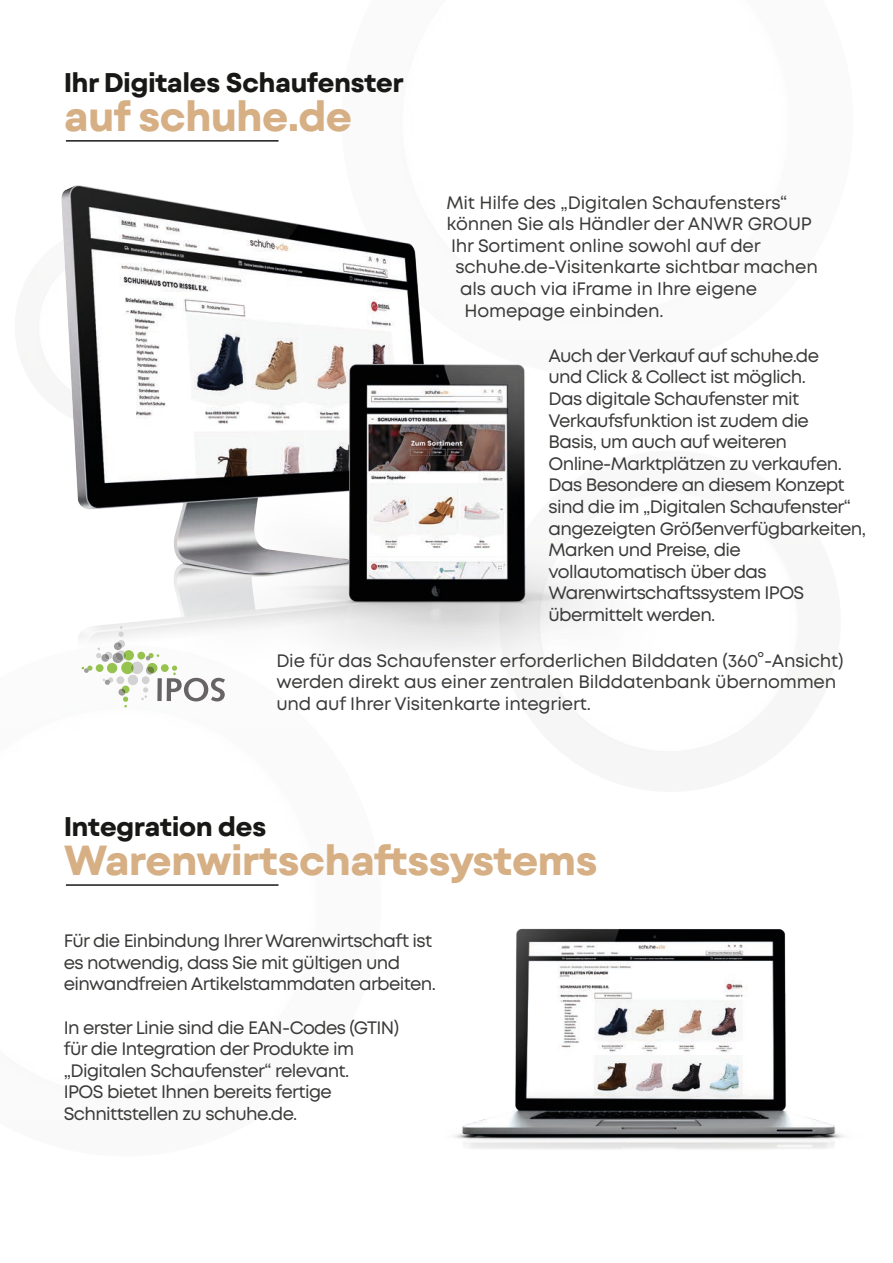
<style>
.page{position:relative;width:893px;height:1263px;background:#fff}
.page>*{position:absolute;margin:0;border:0;box-sizing:border-box;transform-origin:0 0}
.t1{font:700 42px "Mont Blanc";letter-spacing:-.025em;color:#d6af84}
.t2{font:700 27px "Mont Blanc";letter-spacing:-.025em;color:#181816}
.t3{font:18px/21.6px "Mont";letter-spacing:-.035em;color:#3a3a39}
.t4{font:18px/21.6px "Mont";letter-spacing:-.01em;color:#3a3a39}
</style>
<div class="page">
<img style="left:454px;top:928px;width:390px;height:221px">
<img style="left:42px;top:140px;width:382px;height:230px">
<img style="left:52px;top:360px;width:546px;height:359px">
<div style="left:161px;top:664px;width:8px;height:8px;background:#95c34d;border-radius:50%"></div>
<div style="left:157px;top:678px;width:5px;height:23px;background:#686465"></div>
<svg style="left:167px;top:665px;width:58px;height:36px"></svg>
<svg style="left:82px;top:626px;width:77px;height:81px"></svg>
<hr style="left:66px;top:140px;width:213px;height:2px;background:#181816">
<hr style="left:66px;top:884px;width:213px;height:2px;background:#181816">
<p class="t2" style="left:64px;top:65px;width:342px">Ihr Digitales Schaufenster</p>
<p class="t1" style="left:64px;top:90px;width:290px">auf schuhe.de</p>
<p class="t4" style="left:446px;top:192px;width:342px">Mit Hilfe des „Digitalen Schaufensters“</p>
<p class="t4" style="left:446px;top:213px;width:367px">können Sie als Händler der ANWR GROUP</p>
<p class="t4" style="left:451px;top:235px;width:311px">Ihr Sortiment online sowohl auf der</p>
<p class="t4" style="left:456px;top:256px;width:364px">schuhe.de-Visitenkarte sichtbar machen</p>
<p class="t4" style="left:460px;top:278px;width:299px">als auch via iFrame in Ihre eigene</p>
<p class="t4" style="left:465px;top:300px;width:201px">Homepage einbinden.</p>
<p class="t3" style="left:548px;top:345px;width:272px">Auch der Verkauf auf schuhe.de</p>
<p class="t3" style="left:548px;top:366px;width:259px">und Click &amp; Collect ist möglich.<br>Das digitale Schaufenster mit</p>
<p class="t3" style="left:548px;top:410px;width:295px">Verkaufsfunktion ist zudem die<br>Basis, um auch auf weiteren<br>Online-Marktplätzen zu verkaufen.</p>
<p class="t3" style="left:548px;top:474px;width:298px">Das Besondere an diesem Konzept</p>
<p class="t3" style="left:548px;top:496px;width:319px">sind die im „Digitalen Schaufenster“ angezeigten Größenverfügbarkeiten,<br>Marken und Preise, die</p>
<p class="t3" style="left:548px;top:561px;width:220px">vollautomatisch über das</p>
<p class="t3" style="left:548px;top:582px;width:257px">Warenwirtschaftssystem IPOS</p>
<p class="t3" style="left:548px;top:604px;width:168px">übermittelt werden.</p>
<p class="t4" style="left:276px;top:650px;width:569px">Die für das Schaufenster erforderlichen Bilddaten (360°-Ansicht)</p>
<p class="t4" style="left:276px;top:671px;width:561px">werden direkt aus einer zentralen Bilddatenbank übernommen und auf Ihrer Visitenkarte integriert.</p>
<p class="t2" style="left:64px;top:810px;width:204px">Integration des</p>
<p class="t1" style="left:64px;top:834px;width:535px">Warenwirtschaftssystems</p>
<p class="t3" style="left:64px;top:930px;width:370px">Für die Einbindung Ihrer Warenwirtschaft ist</p>
<p class="t3" style="left:64px;top:952px;width:338px">es notwendig, dass Sie mit gültigen und</p>
<p class="t3" style="left:64px;top:973px;width:374px">einwandfreien Artikelstammdaten arbeiten.</p>
<p class="t3" style="left:64px;top:1016px;width:337px">In erster Linie sind die EAN-Codes (GTIN)</p>
<p class="t3" style="left:64px;top:1038px;width:292px">für die Integration der Produkte im</p>
<p class="t3" style="left:64px;top:1060px;width:287px">„Digitalen Schaufenster“ relevant.</p>
<p class="t3" style="left:64px;top:1081px;width:270px">IPOS bietet Ihnen bereits fertige<br>Schnittstellen zu schuhe.de.</p>
</div>
